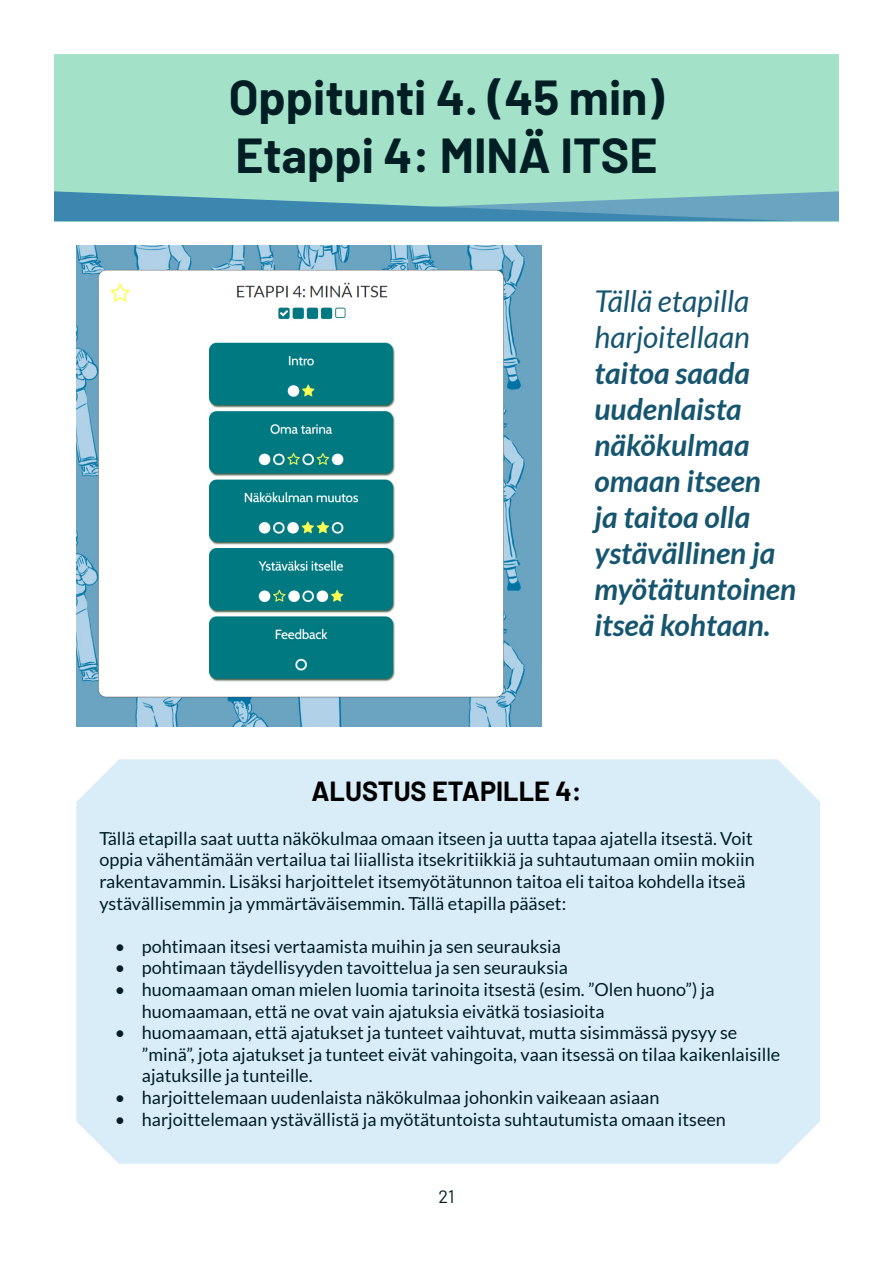
<style>
.page{position:relative;width:893px;height:1263px;background:#fff}
.page>*{position:absolute;margin:0;border:0;box-sizing:border-box;transform-origin:0 0}
.t1{font:700 48px/57.6px "Barlow";color:#001e24}
.t2{font:italic 700 30px/36px "Lato";color:#165570}
.t3{font:italic 30px/36px "Lato";color:#165570}
.t4{font:700 27px "Barlow";color:#000}
.t5{font:18px/21.6px "Lato";color:#001e24}
.t6{font:18px "Barlow";color:#001e24}
</style>
<div class="page">
<div style="left:54px;top:54px;width:785px;height:167px;background:#a3e2c9"></div>
<svg style="left:54px;top:191px;width:785px;height:30px"></svg>
<div style="left:76px;top:759px;width:744px;height:405px;background:#d9edf8"></div>
<img style="left:76px;top:245px;width:465px;height:482px">
<h1 class="t1" style="left:229px;top:66px;width:437px">Oppitunti 4. (45 min)<br>Etappi 4: MINÄ ITSE</h1>
<h2 class="t3" style="left:594px;top:284px;width:157px">Tällä etapilla harjoitellaan</h2>
<h2 class="t2" style="left:594px;top:356px;width:203px">taitoa saada uudenlaista näkökulmaa omaan itseen<br>ja taitoa olla ystävällinen ja myötätuntoinen itseä kohtaan.</h2>
<h3 class="t4" style="left:311px;top:771px;width:272px">ALUSTUS ETAPILLE 4:</h3>
<p class="t5" style="left:99px;top:827px;width:657px">Tällä etapilla saat uutta näkökulmaa omaan itseen ja uutta tapaa ajatella itsestä. Voit oppia vähentämään vertailua tai liiallista itsekritiikkiä ja suhtautumaan omiin mokiin rakentavammin. Lisäksi harjoittelet itsemyötätunnon taitoa eli taitoa kohdella itseä ystävällisemmin ja ymmärtäväisemmin. Tällä etapilla pääset:</p>
<p class="t5" style="left:115px;top:935px;width:448px">• pohtimaan itsesi vertaamista muihin ja sen seurauksia</p>
<p class="t5" style="left:115px;top:957px;width:455px">• pohtimaan täydellisyyden tavoittelua ja sen seurauksia</p>
<p class="t5" style="left:142px;top:979px;width:574px;text-indent:-27px">• huomaamaan oman mielen luomia tarinoita itsestä (esim. ”Olen huono”) ja huomaamaan, että ne ovat vain ajatuksia eivätkä tosiasioita</p>
<p class="t5" style="left:142px;top:1022px;width:640px;text-indent:-27px">• huomaamaan, että ajatukset ja tunteet vaihtuvat, mutta sisimmässä pysyy se ”minä”, jota ajatukset ja tunteet eivät vahingoita, vaan itsessä on tilaa kaikenlaisille ajatuksille ja tunteille.</p>
<p class="t5" style="left:115px;top:1087px;width:546px">• harjoittelemaan uudenlaista näkökulmaa johonkin vaikeaan asiaan</p>
<p class="t5" style="left:115px;top:1108px;width:612px">• harjoittelemaan ystävällistä ja myötätuntoista suhtautumista omaan itseen</p>
<p class="t6" style="left:439px;top:1183px;width:17px">21</p>
</div>
